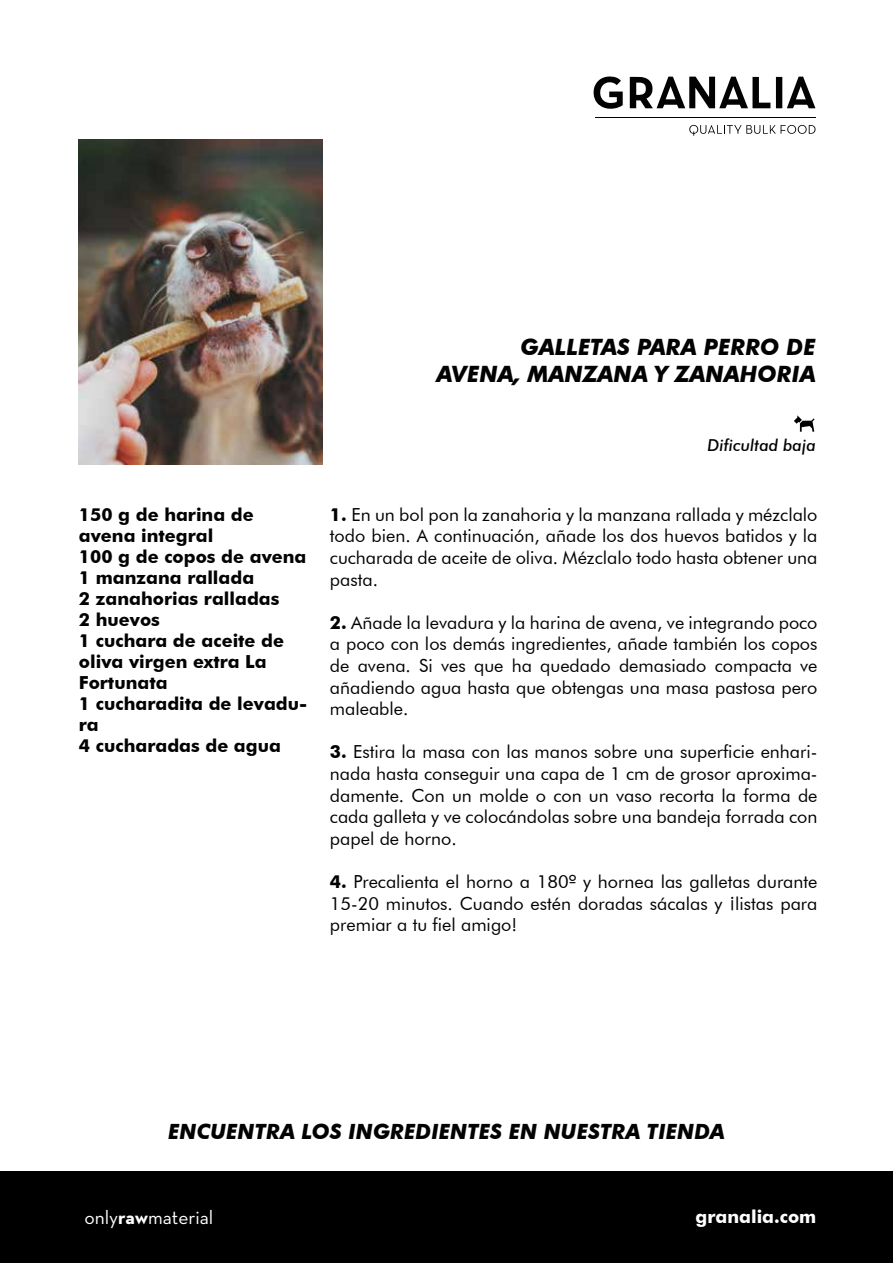
<style>
.page{position:relative;width:893px;height:1263px;background:#fff}
.page>*{position:absolute;margin:0;border:0;box-sizing:border-box;transform-origin:0 0}
.t1{font:italic 700 22.5px/27px "Futura BT";color:#020203;text-align:right}
.t2{font:italic 700 21px "Futura BT";color:#020203}
.t3{font:19.5px "Neutra Text";color:#fff}
.t4{font:18px/21.6px "Futura BT";color:#020203;text-align:justify}
.t5{font:700 18px/21px "Futura BT";color:#020203}
.t6{font:700 18px "Futura BT";color:#fff}
.t7{font:italic 500 16.5px "Futura BT";color:#020203}
.s1{font-weight:700}
</style>
<div class="page">
<div style="left:0;top:1172px;width:893px;height:91px;background:#000"></div>
<svg style="left:593px;top:76px;width:30px;height:33px"></svg>
<svg style="left:630px;top:77px;width:140px;height:31px"></svg>
<svg style="left:776px;top:77px;width:39px;height:31px"></svg>
<hr style="left:595px;top:117px;width:220px;height:1px;background:#020203">
<svg style="left:689px;top:125px;width:127px;height:11px"></svg>
<svg style="left:794px;top:415px;width:21px;height:17px"></svg>
<img style="left:79px;top:140px;width:243px;height:325px">
<p class="t1" style="left:436px;top:333px;width:381px">GALLETAS PARA PERRO DE<br>AVENA, MANZANA Y ZANAHORIA</p>
<p class="t7" style="left:707px;top:435px;width:110px">Dificultad baja</p>
<p class="t5" style="left:79px;top:504px;width:230px">150 g de harina de avena integral<br>100 g de copos de avena<br>1 manzana rallada<br>2 zanahorias ralladas<br>2 huevos<br>1 cuchara de aceite de oliva virgen extra La<br>Fortunata<br>1 cucharadita de levadu&shy;ra<br>4 cucharadas de agua</p>
<p class="t4" style="left:330px;top:503px;width:489px"><span class="s1">1.</span> En un bol pon la zanahoria y la manzana rallada y mézclalo todo bien. A continuación, añade los dos huevos batidos y la cucharada de aceite de oliva. Mézclalo todo hasta obtener una pasta.</p>
<p class="t4" style="left:330px;top:611px;width:489px"><span class="s1">2.</span> Añade la levadura y la harina de avena, ve integrando poco a poco con los demás ingredientes, añade también los copos de avena. Si ves que ha quedado demasiado compacta ve añadiendo agua hasta que obtengas una masa pastosa pero maleable.</p>
<p class="t4" style="left:330px;top:741px;width:489px"><span class="s1">3.</span> Estira la masa con las manos sobre una superficie enhari&shy;nada hasta conseguir una capa de 1 cm de grosor aproxima&shy;damente. Con un molde o con un vaso recorta la forma de cada galleta y ve colocándolas sobre una bandeja forrada con papel de horno.</p>
<p class="t4" style="left:330px;top:871px;width:489px"><span class="s1">4.</span> Precalienta el horno a 180º y hornea las galletas durante 15-20 minutos. Cuando estén doradas sácalas y ¡listas para premiar a tu fiel amigo!</p>
<p class="t2" style="left:168px;top:1118px;width:558px">ENCUENTRA LOS INGREDIENTES EN NUESTRA TIENDA</p>
<p class="t3" style="left:84px;top:1205px;width:131px">only<span class="s1">raw</span>material</p>
<p class="t6" style="left:696px;top:1206px;width:122px">granalia.com</p>
</div>
